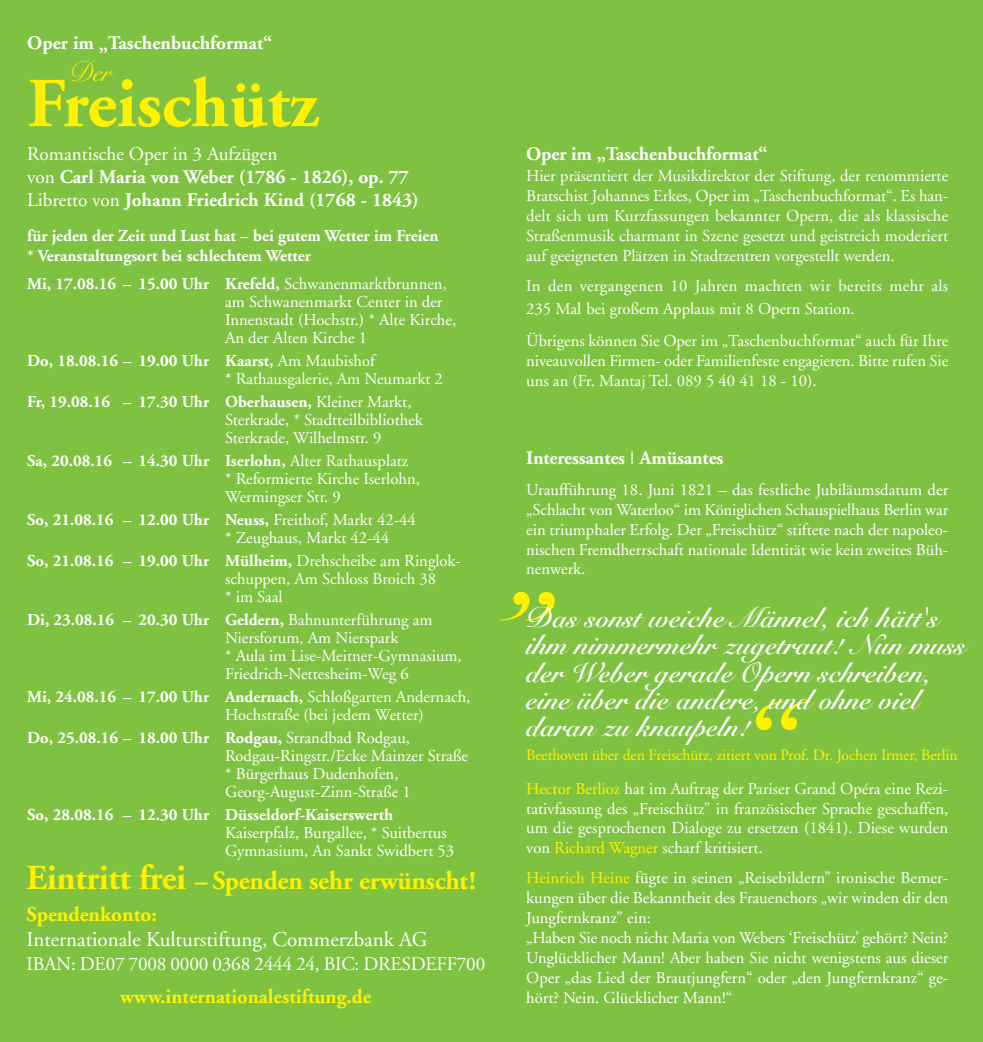
<style>
.page{position:relative;width:983px;height:1042px;background:#fff}
.page>*{position:absolute;margin:0;border:0;box-sizing:border-box;transform-origin:0 0}
.t1{font:900 105px "Snell Roundhand";color:#fff101}
.t2{font:700 70px "Adobe Garamond";color:#fff101}
.t3{font:700 28px/27.1px "Snell Roundhand";letter-spacing:.005em;color:#fff}
.t4{font:28px "Snell Roundhand";color:#fff101}
.t5{font:700 26.25px "Adobe Garamond";letter-spacing:-.01em;color:#fff101}
.t6{font:21px "Adobe Garamond";color:#fff}
.t7{font:700 21px "Adobe Garamond";color:#fff101}
.t8{font:700 20.3px "Adobe Garamond";color:#fff101}
.t9{font:700 19.25px/23.1px "Adobe Garamond";color:#fff}
.t10{font:19.25px "Adobe Garamond";letter-spacing:-.01em;color:#fff}
.t11{font:16.62px/19.9px "Adobe Garamond";color:#fff}
.t12{font:700 16.62px/19.9px "Adobe Garamond";color:#fff}
.t13{font:15.75px "Adobe Garamond";letter-spacing:-.005em;color:#fff101}
.s1{font-weight:400}
.s2{font-weight:700}
.s3{font-size:35px}
.s4{font-family:"Helvetica";font-weight:300;font-size:17.5px}
.s5{color:#fff101}
</style>
<div class="page">
<div style="left:0;top:0;width:982px;height:1042px;background:#7fc241"></div>
<p class="t9" style="left:108px;top:33px;width:166px">Taschenbuchformat“</p>
<p class="t9" style="left:27px;top:33px;width:68px">Oper im</p>
<p class="t9" style="left:99px;top:45px;width:11px">”</p>
<h3 class="t4" style="left:68px;top:56px;width:45px">Der</h3>
<h2 class="t2" style="left:27px;top:76px;width:293px">Freischütz</h2>
<p class="t9" style="left:27px;top:144px;width:393px"><span class="s1">Romantische Oper in 3 Aufzügen<br>von</span> Carl Maria von Weber (1786 - 1826), op. 77<br><span class="s1">Libretto von</span> Johann Friedrich Kind (1768 - 1843)</p>
<p class="t12" style="left:27px;top:227px;width:413px">für jeden der Zeit und Lust hat – bei gutem Wetter im Freien * Veranstaltungsort bei schlechtem Wetter</p>
<p class="t11" style="left:225px;top:276px;width:233px;line-height:18px;text-indent:-198px"><span class="s2">Mi, 17.08.16 – 15.00 Uhr Krefeld,</span> Schwanenmarktbrunnen, am Schwanenmarkt Center in der Innenstadt (Hochstr.) * Alte Kirche, An der Alten Kirche 1</p>
<p class="t11" style="left:225px;top:353px;width:219px;line-height:18px;text-indent:-198px"><span class="s2">Do, 18.08.16 – 19.00 Uhr Kaarst,</span> Am Maubishof<br>* Rathausgalerie, Am Neumarkt 2</p>
<p class="t11" style="left:225px;top:394px;width:199px;line-height:18px;text-indent:-198px"><span class="s2">Fr, 19.08.16 – 17.30 Uhr Oberhausen,</span> Kleiner Markt,<br>Sterkrade, * Stadtteilbibliothek<br>Sterkrade, Wilhelmstr. 9</p>
<p class="t11" style="left:225px;top:453px;width:196px;line-height:18px;text-indent:-198px"><span class="s2">Sa, 20.08.16 – 14.30 Uhr Iserlohn,</span> Alter Rathausplatz<br>* Reformierte Kirche Iserlohn,<br>Wermingser Str. 9</p>
<p class="t11" style="left:225px;top:512px;width:192px;line-height:18px;text-indent:-198px"><span class="s2">So, 21.08.16 – 12.00 Uhr Neuss,</span> Freithof, Markt 42-44 * Zeughaus, Markt 42-44</p>
<p class="t11" style="left:225px;top:553px;width:237px;line-height:18px;text-indent:-198px"><span class="s2">So, 21.08.16 – 19.00 Uhr Mülheim,</span> Drehscheibe am Ringlok&shy;schuppen, Am Schloss Broich 38<br>* im Saal</p>
<p class="t11" style="left:225px;top:612px;width:238px;line-height:18px;text-indent:-198px"><span class="s2">Di, 23.08.16 – 20.30 Uhr Geldern,</span> Bahnunterführung am Niersforum, Am Nierspark<br>* Aula im Lise-Meitner-Gymnasium, Friedrich-Nettesheim-Weg 6</p>
<p class="t11" style="left:225px;top:689px;width:247px;line-height:18px;text-indent:-198px"><span class="s2">Mi, 24.08.16 – 17.00 Uhr Andernach,</span> Schloßgarten Andernach,<br>Hochstraße (bei jedem Wetter)</p>
<p class="t11" style="left:225px;top:730px;width:244px;line-height:18px;text-indent:-198px"><span class="s2">Do, 25.08.16 – 18.00 Uhr Rodgau,</span> Strandbad Rodgau, Rodgau-Ringstr./Ecke Mainzer Straße * Bürgerhaus Dudenhofen, Georg-August-Zinn-Straße 1</p>
<p class="t12" style="left:27px;top:806px;width:367px">So, 28.08.16 – 12.30 Uhr Düsseldorf-Kaiserswerth</p>
<p class="t11" style="left:225px;top:825px;width:231px;line-height:18px">Kaiserpfalz, Burgallee, * Suitbertus<br>Gymnasium, An Sankt Swidbert 53</p>
<h3 class="t5" style="left:27px;top:870px;width:450px"><span class="s3">Eintritt frei</span> – Spenden sehr erwünscht!</h3>
<p class="t7" style="left:27px;top:906px;width:132px">Spendenkonto:</p>
<p class="t6" style="left:27px;top:931px;width:402px">Internationale Kulturstiftung, Commerzbank AG</p>
<p class="t10" style="left:27px;top:956px;width:460px">IBAN: DE07 7008 0000 0368 2444 24, BIC: DRESDEFF700</p>
<p class="t8" style="left:120px;top:988px;width:252px">www.internationalestiftung.de</p>
<p class="t9" style="left:526px;top:144px;width:243px">Oper im „Taschenbuchformat“</p>
<p class="t11" style="left:526px;top:168px;width:423px;text-align:justify">Hier präsentiert der Musikdirektor der Stiftung, der renommierte Bratschist Johannes Erkes, Oper im „Taschenbuchformat“. Es han&shy;delt sich um Kurzfassungen bekannter Opern, die als klassische Straßenmusik charmant in Szene gesetzt und geistreich moderiert auf geeigneten Plätzen in Stadtzentren vorgestellt werden.</p>
<p class="t11" style="left:526px;top:276px;width:423px;line-height:23.1px">In den vergangenen 10 Jahren machten wir bereits mehr als<br>235 Mal bei großem Applaus mit 8 Opern Station.</p>
<p class="t11" style="left:526px;top:332px;width:423px;text-align:justify">Übrigens können Sie Oper im „Taschenbuchformat“ auch für Ihre niveauvollen Firmen- oder Familienfeste engagieren. Bitte rufen Sie uns an (Fr. Mantaj Tel. 089 5 40 41 18 - 10).</p>
<p class="t9" style="left:526px;top:447px;width:199px">Interessantes <span class="s4">I</span> Amüsantes</p>
<p class="t11" style="left:526px;top:481px;width:423px;text-align:justify">Uraufführung 18. Juni 1821 – das festliche Jubiläumsdatum der „Schlacht von Waterloo“ im Königlichen Schauspielhaus Berlin war ein triumphaler Erfolg. Der „Freischütz“ stiftete nach der napoleo&shy;nischen Fremdherrschaft nationale Identität wie kein zweites Büh&shy;nenwerk.</p>
<h1 class="t1" style="left:496px;top:562px;width:42px">”</h1>
<h3 class="t3" style="left:526px;top:605px;width:441px">Das sonst weiche Männel, ich hätt's ihm nimmermehr zugetraut! Nun muss der Weber gerade Opern schreiben, eine über die andere, und ohne viel daran zu knaupeln!</h3>
<p class="t13" style="left:526px;top:749px;width:432px">Beethoven über den Freischütz, zitiert von Prof. Dr. Jochen Irmer, Berlin</p>
<h1 class="t1" style="left:745px;top:671px;width:42px">“</h1>
<p class="t11" style="left:526px;top:780px;width:423px;text-align:justify"><span class="s5">Hector Berlioz</span> hat im Auftrag der Pariser Grand Opéra eine Rezi&shy;tativfassung des „Freischütz” in französischer Sprache geschaffen, um die gesprochenen Dialoge zu ersetzen (1841). Diese wurden von <span class="s5">Richard Wagner</span> scharf kritisiert.</p>
<p class="t11" style="left:526px;top:869px;width:423px"><span class="s5">Heinrich Heine</span> fügte in seinen „Reisebildern” ironische Bemer&shy;kungen über die Bekanntheit des Frauenchors „wir winden dir den Jungfernkranz” ein:<br>„Haben Sie noch nicht Maria von Webers ‘Freischütz’ gehört? Nein?<br>Unglücklicher Mann! Aber haben Sie nicht wenigstens aus dieser Oper „das Lied der Brautjungfern“ oder „den Jungfernkranz“ ge&shy;hört? Nein. Glücklicher Mann!“</p>
</div>
